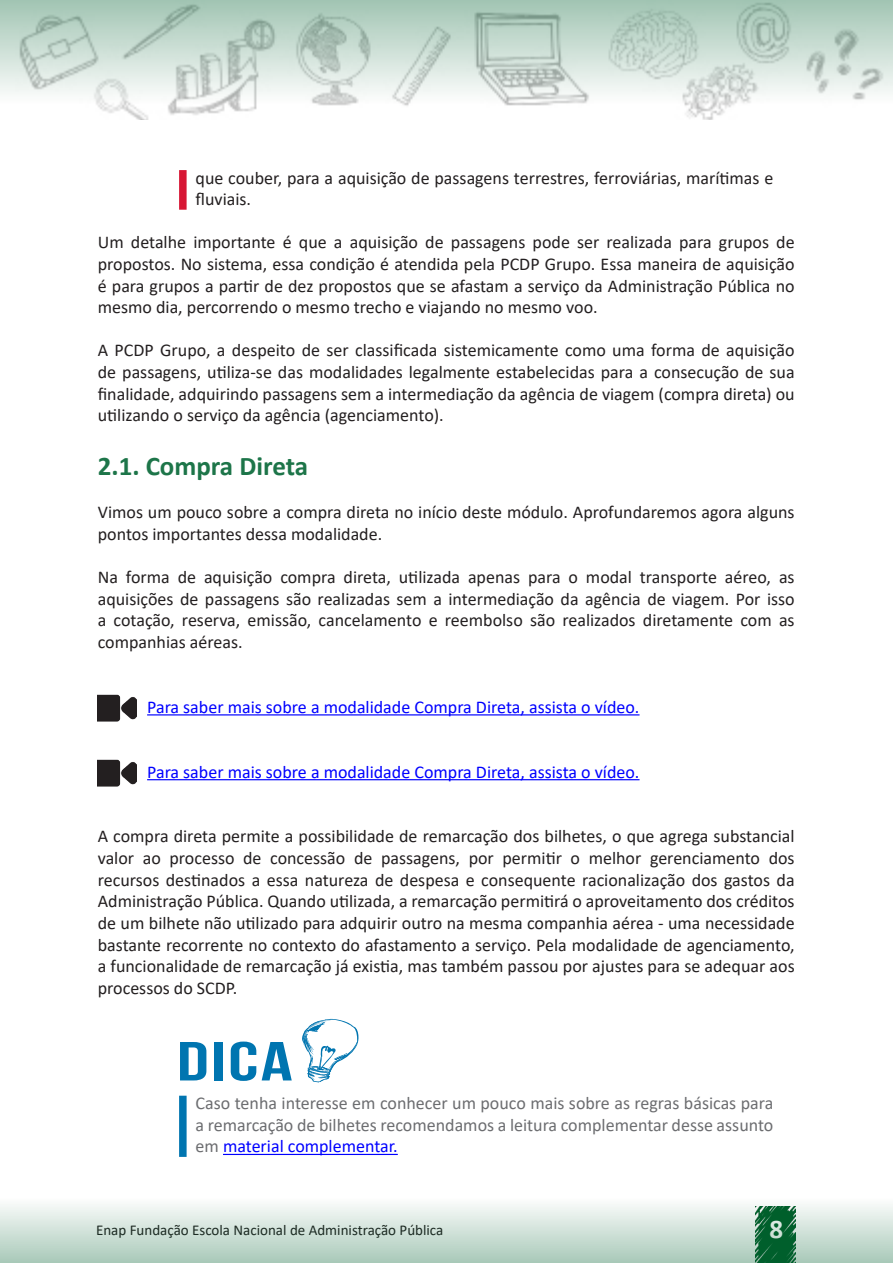
<style>
.page{position:relative;width:893px;height:1263px;background:#fff}
.page>*{position:absolute;margin:0;border:0;box-sizing:border-box;transform-origin:0 0}
.t1{font:54.9px "Bebas Neue";color:#0075b0;scale:1.42 1}
.Sub-titulo{font:700 27px "Calibri";color:#1d7549}
.t2{font:700 27px "Calibri";color:#fff}
.texto{font:18px/21.6px "Calibri";color:#231f20;text-align:justify}
.Dica_texto{font:18px/21.6px "Calibri";color:#6c6d70;text-align:justify}
.texto-2{font:18px "Calibri";color:#00f}
.Importante_texto{font:18px/21.6px "Calibri";color:#231f20}
.t3{font:15px "Calibri";color:#231f20}
.s1{color:#00f}
</style>
<div class="page">
<svg style="left:0;top:0;width:893px;height:120px"></svg>
<svg style="left:0;top:1205px;width:893px;height:58px"></svg>
<div style="left:179px;top:170px;width:8px;height:40px;background:#d71634"></div>
<hr style="left:147px;top:714px;width:492px;height:1px;background:#00f">
<hr style="left:147px;top:779px;width:492px;height:1px;background:#00f">
<div style="left:179px;top:1096px;width:8px;height:61px;background:#0075b0"></div>
<hr style="left:223px;top:1154px;width:175px;height:1px;background:#00f">
<img style="left:98px;top:694px;width:38px;height:28px">
<img style="left:98px;top:759px;width:38px;height:28px">
<svg style="left:302px;top:1019px;width:56px;height:64px"></svg>
<p class="Importante_texto" style="left:196px;top:166px;width:579px">que couber, para a aquisição de passagens terrestres, ferroviárias, marítimas e fluviais.</p>
<p class="texto" style="left:98px;top:231px;width:698px">Um detalhe importante é que a aquisição de passagens pode ser realizada para grupos de propostos. No sistema, essa condição é atendida pela PCDP Grupo. Essa maneira de aquisição é para grupos a partir de dez propostos que se afastam a serviço da Administração Pública no mesmo dia, percorrendo o mesmo trecho e viajando no mesmo voo.</p>
<p class="texto" style="left:98px;top:339px;width:698px">A PCDP Grupo, a despeito de ser classificada sistemicamente como uma forma de aquisição de passagens, utiliza-se das modalidades legalmente estabelecidas para a consecução de sua finalidade, adquirindo passagens sem a intermediação da agência de viagem (compra direta) ou utilizando o serviço da agência (agenciamento).</p>
<p class="Sub-titulo" style="left:98px;top:447px;width:212px">2.1. Compra Direta</p>
<p class="texto" style="left:98px;top:501px;width:698px">Vimos um pouco sobre a compra direta no início deste módulo. Aprofundaremos agora alguns pontos importantes dessa modalidade.</p>
<p class="texto" style="left:98px;top:566px;width:698px">Na forma de aquisição compra direta, utilizada apenas para o modal transporte aéreo, as aquisições de passagens são realizadas sem a intermediação da agência de viagem. Por isso a cotação, reserva, emissão, cancelamento e reembolso são realizados diretamente com as companhias aéreas.</p>
<p class="texto-2" style="left:147px;top:694px;width:494px">Para saber mais sobre a modalidade Compra Direta, assista o vídeo.</p>
<p class="texto-2" style="left:147px;top:759px;width:494px">Para saber mais sobre a modalidade Compra Direta, assista o vídeo.</p>
<p class="texto" style="left:98px;top:825px;width:698px">A compra direta permite a possibilidade de remarcação dos bilhetes, o que agrega substancial valor ao processo de concessão de passagens, por permitir o melhor gerenciamento dos recursos destinados a essa natureza de despesa e consequente racionalização dos gastos da Administração Pública. Quando utilizada, a remarcação permitirá o aproveitamento dos créditos de um bilhete não utilizado para adquirir outro na mesma companhia aérea - uma necessidade bastante recorrente no contexto do afastamento a serviço. Pela modalidade de agenciamento, a funcionalidade de remarcação já existia, mas também passou por ajustes para se adequar aos processos do SCDP.</p>
<p class="t1" style="left:177px;top:1031px;width:83px">Dica</p>
<p class="Dica_texto" style="left:196px;top:1092px;width:579px">Caso tenha interesse em conhecer um pouco mais sobre as regras básicas para a remarcação de bilhetes recomendamos a leitura complementar desse assunto em <span class="s1">material complementar.</span></p>
<p class="t3" style="left:96px;top:1220px;width:349px">Enap Fundação Escola Nacional de Administração Pública</p>
<h2 class="t2" style="left:769px;top:1210px;width:15px">8</h2>
</div>
